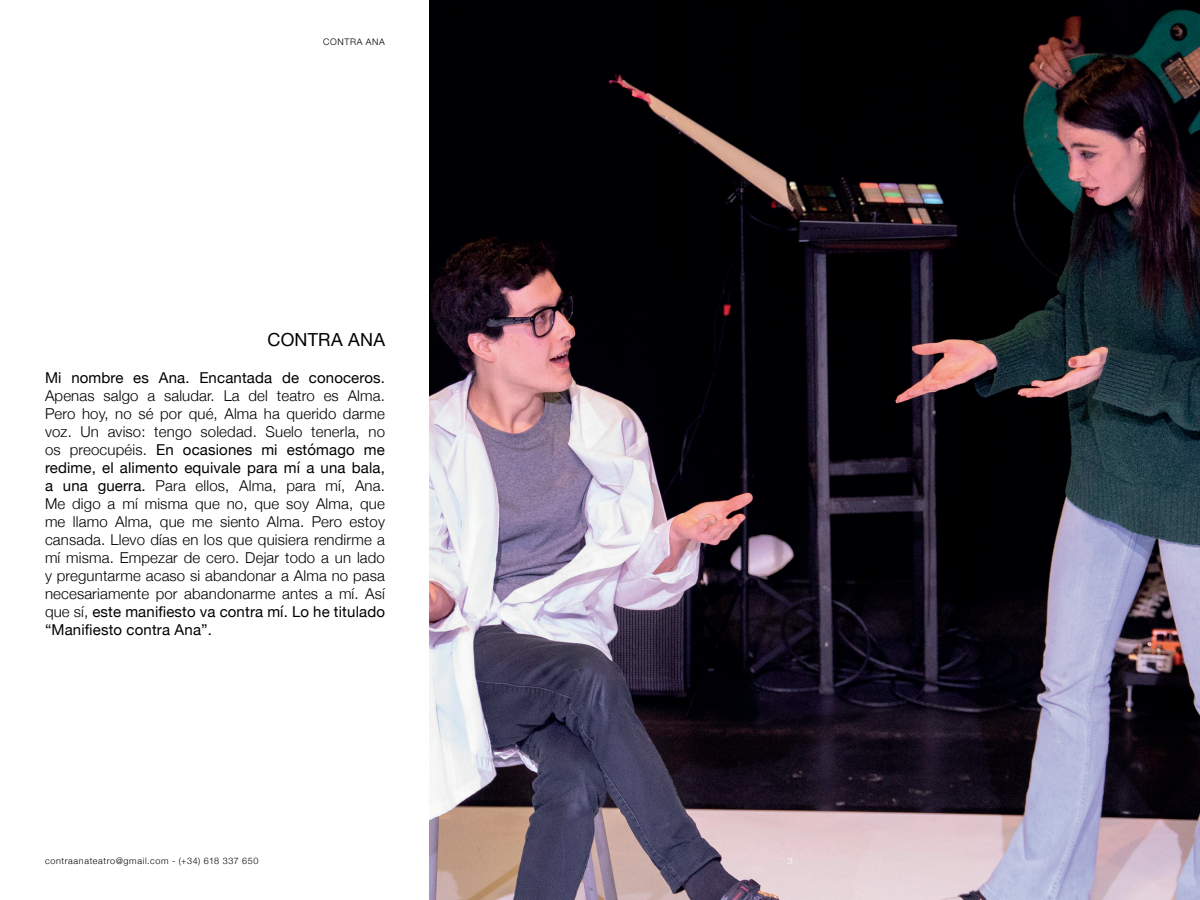
<style>
.page{position:relative;width:1200px;height:900px;background:#fff}
.page>*{position:absolute;margin:0;border:0;box-sizing:border-box;transform-origin:0 0}
.t1{font:18px "Helvetica Neue";letter-spacing:.01em;color:#000001}
.t2{font:300 15px/18px "Helvetica Neue";letter-spacing:.01em;color:#000001;text-align:justify}
.t3{font:15px "Helvetica Neue";letter-spacing:.01em;color:#000001}
.t4{font:300 9px "Helvetica Neue";letter-spacing:.075em;color:#000001}
.t5{font:300 9px "Helvetica Neue";color:#fff}
.s1{font-weight:400}
</style>
<div class="page">
<img style="left:429px;top:0;width:771px;height:900px">
<p class="t4" style="left:323px;top:35px;width:63px">CONTRA ANA</p>
<p class="t1" style="left:268px;top:326px;width:119px">CONTRA ANA</p>
<p class="t3" style="left:45px;top:367px;width:341px">Mi nombre es Ana. Encantada de conoceros.</p>
<p class="t2" style="left:45px;top:386px;width:342px">Apenas salgo a saludar. La del teatro es Alma.<br>Pero hoy, no sé por qué, Alma ha querido darme voz. Un aviso: tengo soledad. Suelo tenerla, no os preocupéis. <span class="s1">En ocasiones mi estómago me redime, el alimento equivale para mí a una bala, a una guerra.</span> Para ellos, Alma, para mí, Ana.<br>Me digo a mí misma que no, que soy Alma, que me llamo Alma, que me siento Alma. Pero estoy cansada. Llevo días en los que quisiera rendirme a mí misma. Empezar de cero. Dejar todo a un lado y preguntarme acaso si abandonar a Alma no pasa necesariamente por abandonarme antes a mí. Así que sí, <span class="s1">este manifiesto va contra mí. Lo he titulado “Manifiesto contra Ana”.</span></p>
<p class="t4" style="left:45px;top:853px;width:215px">contraanateatro@gmail.com - (+34) 618 337 650</p>
<p class="t5" style="left:788px;top:853px;width:9px">33</p>
</div>
